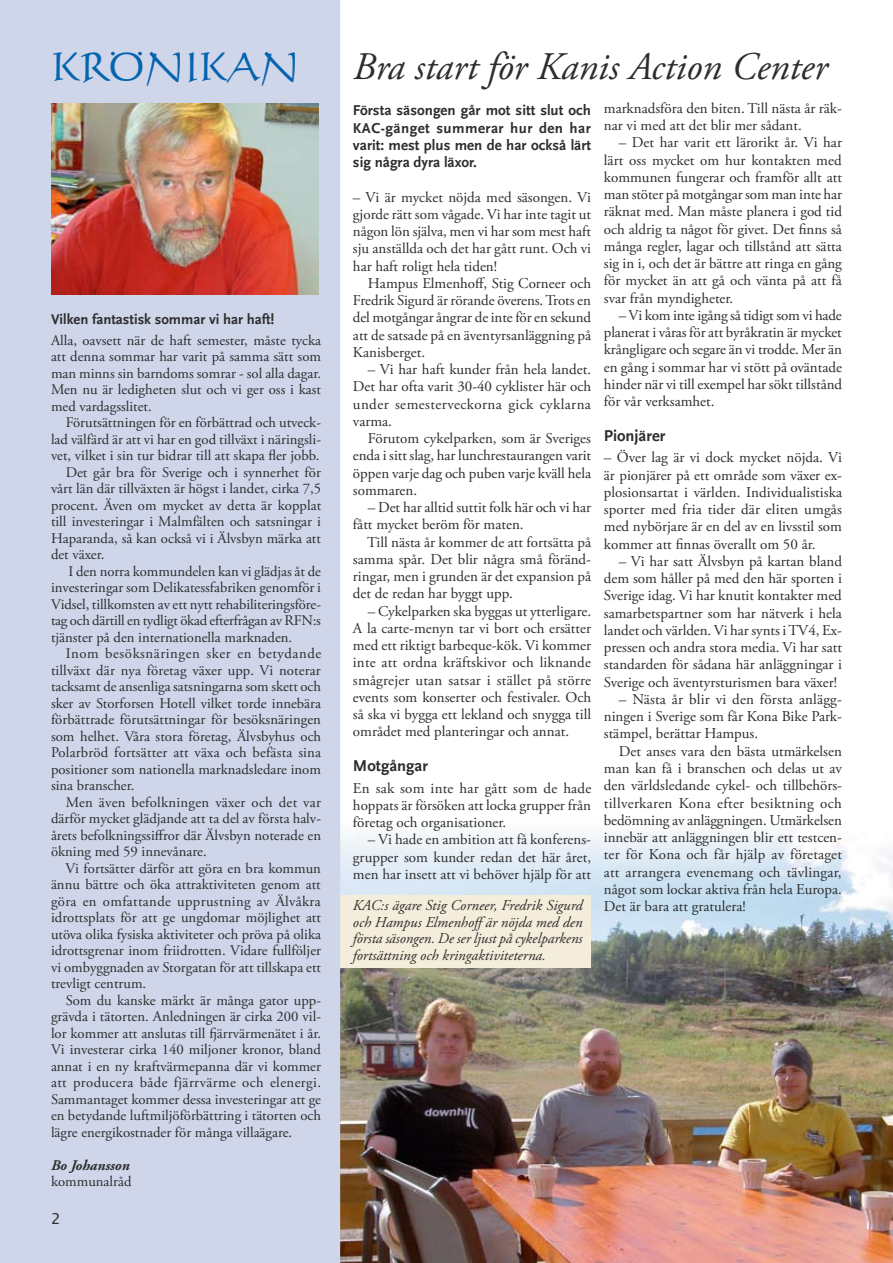
<style>
.page{position:relative;width:893px;height:1263px;background:#fff}
.page>*{position:absolute;margin:0;border:0;box-sizing:border-box;transform-origin:0 0}
.t1{font:italic 39px "Adobe Garamond Pro";color:#2d2d2d}
.t2{font:39px "Calligraphic 421 BT Roman B";color:#0464ae}
.t3{font:700 16.5px "Scala Sans";color:#2d2d2d}
.t4{font:15px/17.2px "Adobe Garamond Pro";color:#2d2d2d;text-align:justify}
.t5{font:italic 15px/16.5px "Adobe Garamond Pro";color:#2d2d2d;text-align:justify}
.t6{font:700 15px/17.2px "Scala Sans";color:#2d2d2d;text-align:justify}
.t7{font:15px "Lucida Sans";color:#2d2d2d}
.t8{font:14.7px/16.5px "Adobe Garamond Pro";color:#2d2d2d;text-align:justify}
.t9{font:14.7px "Adobe Garamond Pro";letter-spacing:.03em;color:#2d2d2d}
.t10{font:14.7px "Adobe Garamond Pro";letter-spacing:.025em;color:#2d2d2d}
.t11{font:14.7px "Adobe Garamond Pro";letter-spacing:.04em;color:#2d2d2d}
.t12{font:14.7px "Adobe Garamond Pro";letter-spacing:.02em;color:#2d2d2d}
.t13{font:700 14.7px "Scala Sans";color:#2d2d2d}
.t14{font:italic 700 14.7px "Adobe Garamond Pro";color:#2d2d2d}
</style>
<div class="page">
<img style="left:340px;top:824px;width:553px;height:439px">
<div style="left:335px;top:895px;width:256px;height:73px;background:#f4eddc"></div>
<div style="left:0;top:0;width:340px;height:1263px;background:#cfd6ea"></div>
<img style="left:51px;top:103px;width:268px;height:192px">
<h1 class="t2" style="left:51px;top:41px;width:250px">KRÖNIKAN</h1>
<p class="t13" style="left:51px;top:311px;width:225px">Vilken fantastisk sommar vi har haft!</p>
<p class="t8" style="left:51px;top:332px;width:272px">Alla, oavsett när de haft semester, måste tycka att denna sommar har varit på samma sätt som man minns sin barndoms somrar - sol alla dagar.<br>Men nu är ledigheten slut och vi ger oss i kast med vardagsslitet.</p>
<p class="t8" style="left:66px;top:415px;width:257px">Förutsättningen för en förbättrad och utveck-</p>
<p class="t8" style="left:51px;top:431px;width:272px">lad välfärd är att vi har en god tillväxt i näringsli-</p>
<p class="t8" style="left:51px;top:448px;width:270px">vet, vilket i sin tur bidrar till att skapa fler jobb.</p>
<p class="t8" style="left:66px;top:464px;width:257px">Det går bra för Sverige och i synnerhet för</p>
<p class="t8" style="left:51px;top:481px;width:272px">vårt län där tillväxten är högst i landet, cirka 7,5</p>
<p class="t8" style="left:51px;top:497px;width:272px">procent. Även om mycket av detta är kopplat</p>
<p class="t8" style="left:51px;top:514px;width:272px">till investeringar i Malmfälten och satsningar i</p>
<p class="t8" style="left:51px;top:530px;width:271px">Haparanda, så kan också vi i Älvsbyn märka att</p>
<p class="t8" style="left:51px;top:547px;width:55px">det växer.</p>
<p class="t8" style="left:68px;top:563px;width:254px">I den norra kommundelen kan vi glädjas åt de</p>
<p class="t8" style="left:51px;top:580px;width:272px">investeringar som Delikatessfabriken genomför i</p>
<p class="t8" style="left:51px;top:596px;width:272px">Vidsel, tillkomsten av ett nytt rehabiliteringsföre-</p>
<p class="t8" style="left:51px;top:613px;width:271px">tag och därtill en tydligt ökad efterfrågan av RFN:s</p>
<p class="t8" style="left:51px;top:629px;width:243px">tjänster på den internationella marknaden.</p>
<p class="t11" style="left:66px;top:644px;width:257px">Inom besöksnäringen sker en betydande</p>
<p class="t8" style="left:51px;top:662px;width:271px">tillväxt där nya företag växer upp. Vi noterar</p>
<p class="t8" style="left:51px;top:679px;width:271px">tacksamt de ansenliga satsningarna som skett och</p>
<p class="t8" style="left:51px;top:695px;width:272px">sker av Storforsen Hotell vilket torde innebära</p>
<p class="t8" style="left:51px;top:712px;width:271px">förbättrade förutsättningar för besöksnäringen</p>
<p class="t8" style="left:51px;top:728px;width:272px">som helhet. Våra stora företag, Älvsbyhus och</p>
<p class="t8" style="left:51px;top:745px;width:272px">Polarbröd fortsätter att växa och befästa sina</p>
<p class="t8" style="left:51px;top:761px;width:272px">positioner som nationella marknadsledare inom</p>
<p class="t8" style="left:51px;top:778px;width:85px">sina branscher.</p>
<p class="t12" style="left:66px;top:793px;width:257px">Men även befolkningen växer och det var</p>
<p class="t8" style="left:51px;top:811px;width:272px">därför mycket glädjande att ta del av första halv-</p>
<p class="t8" style="left:51px;top:827px;width:272px">årets befolkningssiffror där Älvsbyn noterade en</p>
<p class="t8" style="left:51px;top:844px;width:157px">ökning med 59 innevånare.</p>
<p class="t8" style="left:65px;top:860px;width:257px">Vi fortsätter därför att göra en bra kommun</p>
<p class="t8" style="left:51px;top:877px;width:271px">ännu bättre och öka attraktiviteten genom att</p>
<p class="t10" style="left:51px;top:892px;width:271px">göra en omfattande upprustning av Älvåkra</p>
<p class="t8" style="left:51px;top:910px;width:272px">idrottsplats för att ge ungdomar möjlighet att</p>
<p class="t8" style="left:51px;top:926px;width:272px">utöva olika fysiska aktiviteter och pröva på olika</p>
<p class="t8" style="left:51px;top:943px;width:272px">idrottsgrenar inom friidrotten. Vidare fullföljer</p>
<p class="t8" style="left:51px;top:959px;width:272px">vi ombyggnaden av Storgatan för att tillskapa ett</p>
<p class="t8" style="left:51px;top:976px;width:97px">trevligt centrum.</p>
<p class="t8" style="left:66px;top:992px;width:257px">Som du kanske märkt är många gator upp-</p>
<p class="t8" style="left:51px;top:1009px;width:272px">grävda i tätorten. Anledningen är cirka 200 vil-</p>
<p class="t8" style="left:51px;top:1025px;width:272px">lor kommer att anslutas till fjärrvärmenätet i år.</p>
<p class="t8" style="left:51px;top:1042px;width:271px">Vi investerar cirka 140 miljoner kronor, bland</p>
<p class="t8" style="left:51px;top:1058px;width:271px">annat i en ny kraftvärmepanna där vi kommer</p>
<p class="t9" style="left:51px;top:1073px;width:272px">att producera både fjärrvärme och elenergi.</p>
<p class="t8" style="left:51px;top:1091px;width:272px">Sammantaget kommer dessa investeringar att ge</p>
<p class="t8" style="left:51px;top:1108px;width:272px">en betydande luftmiljöförbättring i tätorten och</p>
<p class="t8" style="left:51px;top:1124px;width:243px">lägre energikostnader för många villaägare.</p>
<p class="t14" style="left:51px;top:1156px;width:80px">Bo Johansson</p>
<p class="t8" style="left:51px;top:1174px;width:82px">kommunalråd</p>
<p class="t7" style="left:51px;top:1209px;width:11px">2</p>
<h1 class="t1" style="left:353px;top:44px;width:476px">Bra start för Kanis Action Center</h1>
<p class="t6" style="left:353px;top:102px;width:240px">Första säsongen går mot sitt slut och KAC-gänget summerar hur den har varit: mest plus men de har också lärt sig några dyra läxor.</p>
<p class="t4" style="left:353px;top:189px;width:240px">– Vi är mycket nöjda med säsongen. Vi gjorde rätt som vågade. Vi har inte tagit ut någon lön själva, men vi har som mest haft sju anställda och det har gått runt. Och vi har haft roligt hela tiden!</p>
<p class="t4" style="left:353px;top:275px;width:240px;text-indent:15px">Hampus Elmenhoff, Stig Corneer och Fredrik Sigurd är rörande överens. Trots en del motgångar ångrar de inte för en sekund att de satsade på en äventyrsanläggning på Kanisberget.</p>
<p class="t4" style="left:353px;top:361px;width:240px;text-indent:15px">– Vi har haft kunder från hela landet.<br>Det har ofta varit 30-40 cyklister här och under semesterveckorna gick cyklarna varma.</p>
<p class="t4" style="left:353px;top:430px;width:240px;text-indent:15px">Förutom cykelparken, som är Sveriges enda i sitt slag, har lunchrestaurangen varit öppen varje dag och puben varje kväll hela sommaren.</p>
<p class="t4" style="left:353px;top:499px;width:240px;text-indent:15px">– Det har alltid suttit folk här och vi har fått mycket beröm för maten.</p>
<p class="t4" style="left:353px;top:534px;width:240px;text-indent:14px">Till nästa år kommer de att fortsätta på samma spår. Det blir några små föränd&shy;ringar, men i grunden är det expansion på det de redan har byggt upp.</p>
<p class="t4" style="left:353px;top:603px;width:240px;text-indent:15px">– Cykelparken ska byggas ut ytterligare.<br>A la carte-menyn tar vi bort och ersätter med ett riktigt barbeque-kök. Vi kommer inte att ordna kräftskivor och liknande smågrejer utan satsar i stället på större events som konserter och festivaler. Och så ska vi bygga ett lekland och snygga till området med planteringar och annat.</p>
<p class="t3" style="left:353px;top:757px;width:77px">Motgångar</p>
<p class="t4" style="left:353px;top:780px;width:240px">En sak som inte har gått som de hade hoppats är försöken att locka grupper från företag och organisationer.</p>
<p class="t4" style="left:353px;top:831px;width:240px;text-indent:15px">– Vi hade en ambition att få konferens&shy;grupper som kunder redan det här året, men har insett att vi behöver hjälp för att</p>
<p class="t5" style="left:353px;top:897px;width:231px">KAC:s ägare Stig Corneer, Fredrik Sigurd och Hampus Elmenhoffär nöjda med den första säsongen. De ser ljust på cykelparkens fortsättning och kringaktiviteterna.</p>
<p class="t4" style="left:604px;top:100px;width:240px">marknadsföra den biten. Till nästa år räk&shy;nar vi med att det blir mer sådant.</p>
<p class="t4" style="left:604px;top:135px;width:240px;text-indent:15px">– Det har varit ett lärorikt år. Vi har lärt oss mycket om hur kontakten med kommunen fungerar och framför allt att man stöter på motgångar som man inte har räknat med. Man måste planera i god tid och aldrig ta något för givet. Det finns så många regler, lagar och tillstånd att sätta sig in i, och det är bättre att ringa en gång för mycket än att gå och vänta på att få svar från myndigheter.</p>
<p class="t4" style="left:604px;top:307px;width:240px;text-indent:15px">– Vi kom inte igång så tidigt som vi hade planerat i våras för att byråkratin är mycket krångligare och segare än vi trodde. Mer än en gång i sommar har vi stött på oväntade hinder när vi till exempel har sökt tillstånd för vår verksamhet.</p>
<p class="t3" style="left:604px;top:426px;width:63px">Pionjärer</p>
<p class="t4" style="left:604px;top:450px;width:240px">– Över lag är vi dock mycket nöjda. Vi är pionjärer på ett område som växer ex&shy;plosionsartat i världen. Individualistiska sporter med fria tider där eliten umgås med nybörjare är en del av en livsstil som kommer att finnas överallt om 50 år.</p>
<p class="t4" style="left:604px;top:553px;width:240px;text-indent:15px">– Vi har satt Älvsbyn på kartan bland dem som håller på med den här sporten i Sverige idag. Vi har knutit kontakter med samarbetspartner som har nätverk i hela landet och världen. Vi har synts i TV4, Ex&shy;pressen och andra stora media. Vi har satt standarden för sådana här anläggningar i Sverige och äventyrsturismen bara växer!</p>
<p class="t4" style="left:604px;top:691px;width:240px;text-indent:15px">– Nästa år blir vi den första anlägg&shy;ningen i Sverige som får Kona Bike Park&shy;stämpel, berättar Hampus.</p>
<p class="t4" style="left:604px;top:743px;width:240px;text-indent:15px">Det anses vara den bästa utmärkelsen man kan få i branschen och delas ut av den världsledande cykel- och tillbehörs&shy;tillverkaren Kona efter besiktning och bedömning av anläggningen. Utmärkelsen innebär att anläggningen blir ett testcen&shy;ter för Kona och får hjälp av företaget att arrangera evenemang och tävlingar, något som lockar aktiva från hela Europa.<br>Det är bara att gratulera!</p>
</div>
